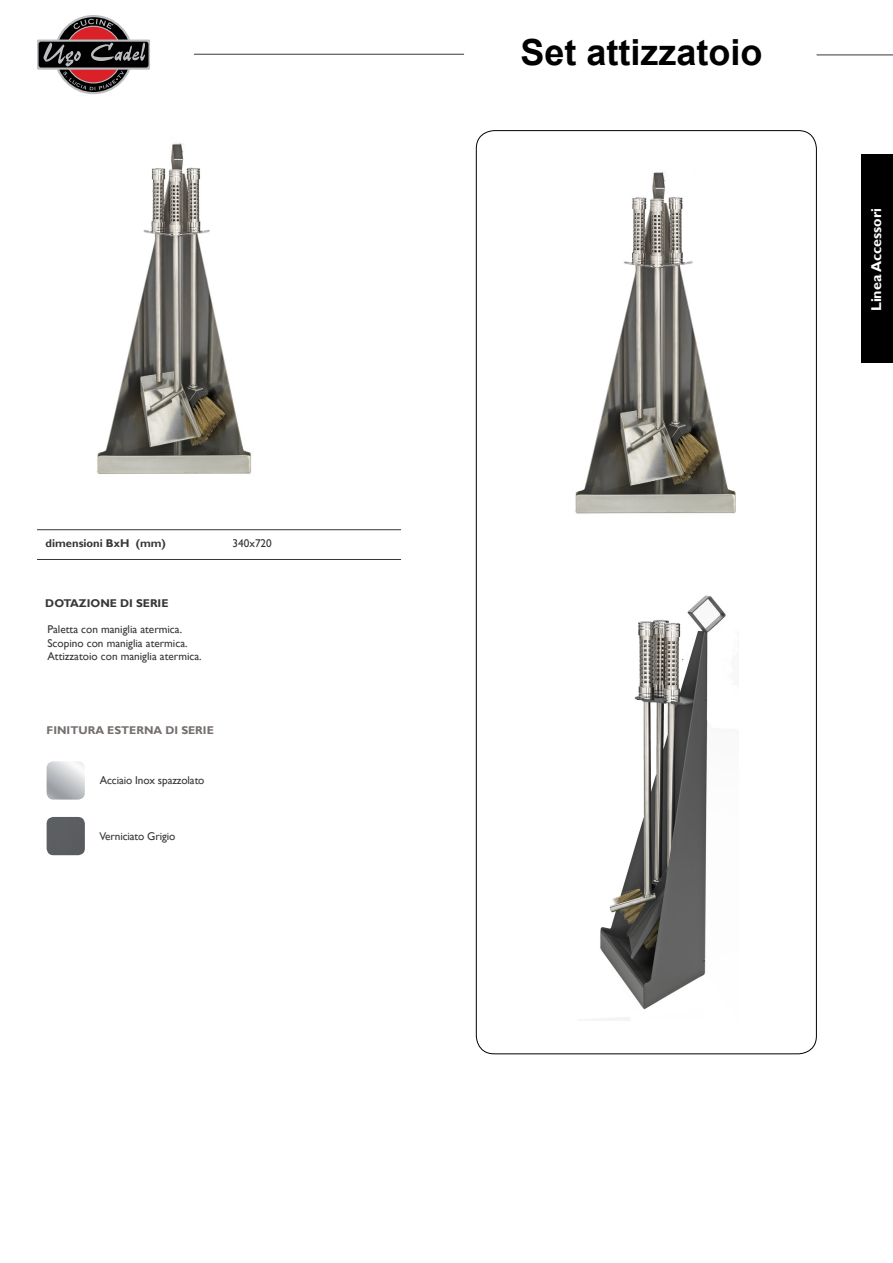
<style>
.page{position:relative;width:893px;height:1263px;background:#fff}
.page>*{position:absolute;margin:0;border:0;box-sizing:border-box;transform-origin:0 0}
.t1{font:700 36px "Arial";color:#000}
.t2{font:700 14.25px "Gill Sans";color:#fff}
.t3{font:11.25px/13.5px "Gill Sans";color:#383736}
.t4{font:700 11.25px "Gill Sans";color:#383736}
.t5{font:700 11.25px "Gill Sans";color:#756f6d}
</style>
<div class="page">
<svg style="left:54px;top:15px;width:79px;height:79px"></svg>
<svg style="left:56px;top:17px;width:75px;height:75px"></svg>
<div style="left:66px;top:27px;width:55px;height:55px;background:#da2128;border-radius:50%"></div>
<svg style="left:37px;top:40px;width:113px;height:30px"></svg>
<div style="left:39px;top:42px;width:110px;height:26px;background:#000;border-radius:2px"></div>
<svg style="left:74px;top:19px;width:39px;height:10px"></svg>
<svg style="left:43px;top:42px;width:103px;height:48px"></svg>
<hr style="left:194px;top:54px;width:270px;height:1px;background:#383736">
<hr style="left:817px;top:55px;width:76px;height:1px;background:#383736">
<div style="left:861px;top:154px;width:32px;height:209px;background:#000"></div>
<img style="left:592px;top:595px;width:134px;height:426px">
<img style="left:574px;top:172px;width:162px;height:342px">
<img style="left:96px;top:143px;width:155px;height:331px">
<img style="left:47px;top:817px;width:38px;height:38px">
<img style="left:47px;top:761px;width:38px;height:38px">
<hr style="left:37px;top:529px;width:187px;height:1px;background:#383736">
<hr style="left:224px;top:529px;width:177px;height:1px;background:#383736">
<hr style="left:37px;top:559px;width:187px;height:1px;background:#383736">
<hr style="left:224px;top:559px;width:177px;height:1px;background:#383736">
<p class="t4" style="left:46px;top:537px;width:122px">dimensioni BxH (mm)</p>
<p class="t3" style="left:233px;top:537px;width:41px">340x720</p>
<p class="t4" style="left:45px;top:596px;width:125px">DOTAZIONE DI SERIE</p>
<p class="t3" style="left:47px;top:623px;width:156px">Paletta con maniglia atermica.<br>Scopino con maniglia atermica.<br>Attizzatoio con maniglia atermica.</p>
<p class="t5" style="left:47px;top:723px;width:169px">FINITURA ESTERNA DI SERIE</p>
<p class="t3" style="left:100px;top:774px;width:106px">Acciaio Inox spazzolato</p>
<p class="t3" style="left:100px;top:829px;width:77px">Verniciato Grigio</p>
<h1 class="t1" style="left:520px;top:27px;width:244px">Set attizzatoio</h1>
<p class="t2" style="left:868px;top:311px;width:105px;rotate:-90deg">Linea Accessori</p>
</div>
